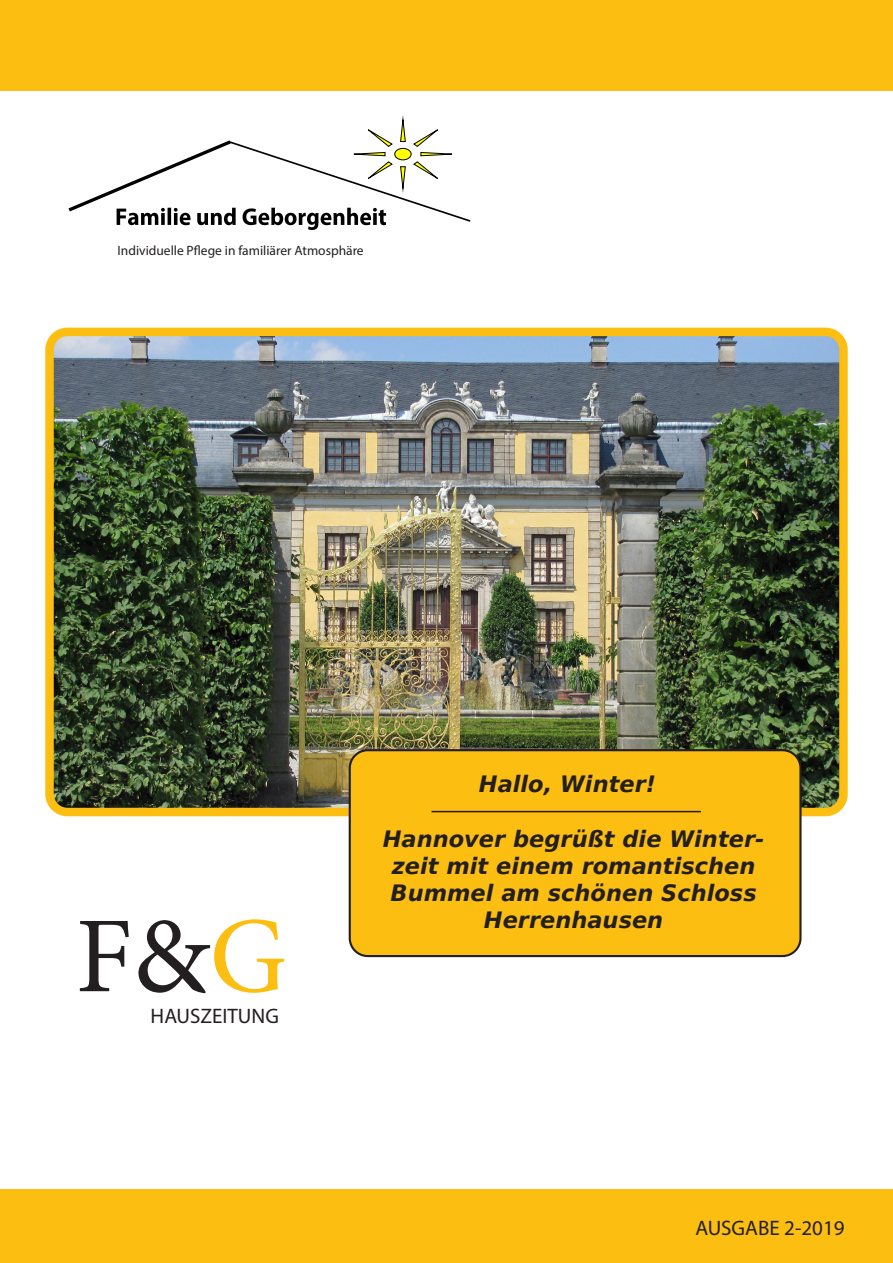
<style>
.page{position:relative;width:893px;height:1263px;background:#fff}
.page>*{position:absolute;margin:0;border:0;box-sizing:border-box;transform-origin:0 0}
.t1{font:108px "Minion Pro";color:#231f20}
.t2{font:italic 700 22.5px/27px "DejaVu Sans";color:#231f20;text-align:center}
.t3{font:21px "Myriad Pro";color:#231f20}
.t4{font:13.5px "Myriad Pro";color:#231f20}
.s1{color:#fdbe12}
</style>
<div class="page">
<div style="left:0;top:0;width:893px;height:91px;background:#fdbe12"></div>
<img style="left:116px;top:223px;width:270px;height:7px">
<svg style="left:68px;top:119px;width:403px;height:104px"></svg>
<div style="left:0;top:1189px;width:893px;height:74px;background:#fdbe12"></div>
<img style="left:55px;top:338px;width:783px;height:468px">
<div style="left:45px;top:328px;width:803px;height:488px;border:9px solid #fdbe12;border-radius:18px"></div>
<div style="left:350px;top:750px;width:450px;height:206px;background:#fdbe12;border-radius:18px"></div>
<div style="left:349px;top:749px;width:452px;height:208px;border:2px solid #231f20;border-radius:18px"></div>
<hr style="left:431px;top:811px;width:270px;height:1px;background:#231f20">
<p class="t4" style="left:118px;top:242px;width:248px">Individuelle Pflege in familiärer Atmosphäre</p>
<h1 class="t1" style="left:76px;top:884px;width:213px">F&amp;<span class="s1">G</span></h1>
<p class="t3" style="left:151px;top:1003px;width:130px">HAUSZEITUNG</p>
<p class="t2" style="left:479px;top:771px;width:179px">Hallo, Winter!</p>
<p class="t2" style="left:383px;top:825px;width:383px">Hannover begrüßt die Winter&shy;zeit mit einem romantischen<br>Bummel am schönen Schloss<br>Herrenhausen</p>
<p class="t3" style="left:695px;top:1215px;width:151px">AUSGABE 2-2019</p>
</div>
